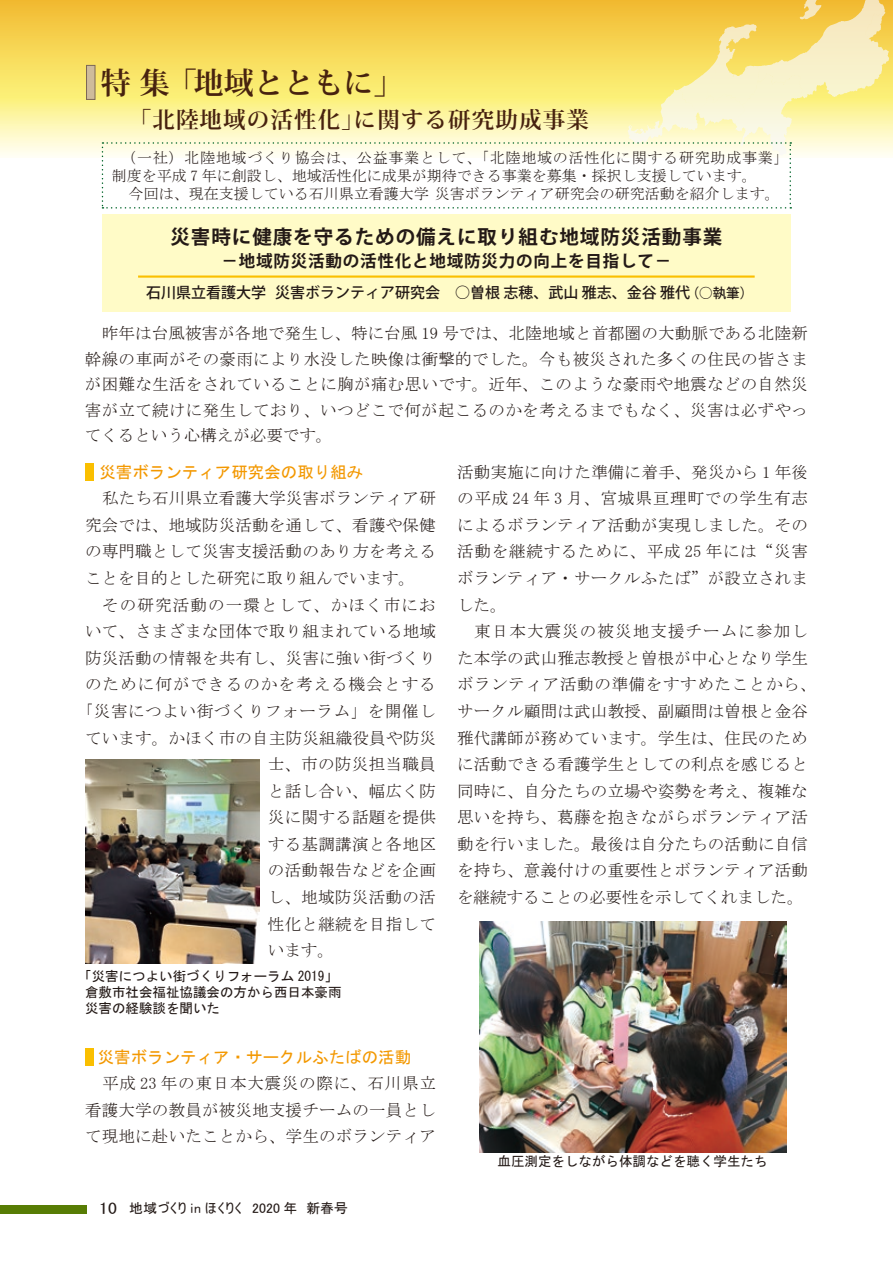
<style>
.page{position:relative;width:893px;height:1263px;background:#fff}
.page>*{position:absolute;margin:0;border:0;box-sizing:border-box;transform-origin:0 0}
.t1{font:700 30px "Koz Min Pro";color:#47220f}
.t2{font:700 22.5px "Koz Min Pro";letter-spacing:.05em;color:#47220f}
.t3{font:700 19.5px "Koz Go Pro";letter-spacing:.05em;color:#231916}
.t4{font:16.5px/26.5px "MS Mincho";letter-spacing:.015em;color:#231916;text-align:justify}
.t5{font:16.5px "MS Gothic";color:#f39800}
.t6{font:700 16.5px "Koz Go Pro";letter-spacing:.05em;color:#231916}
.t7{font:16.5px "MS Mincho";letter-spacing:.04em;color:#231916}
.t8{font:16.5px "MS Mincho";letter-spacing:.065em;color:#231916}
.t9{font:16.5px "MS Mincho";letter-spacing:.07em;color:#231916}
.t10{font:15px/18px "MS Mincho";color:#231916}
.t11{font:500 15px "Koz Go Pro";color:#231916}
.t12{font:13.8px "MS UI Gothic";letter-spacing:.05em;color:#231916}
.t13{font:13.5px/15.9px "MS Gothic";color:#231916}
.s1{font-size:13.5px}
.s2{font-family:"MS Gothic";font-size:14.85px}
</style>
<div class="page">
<div style="left:0;top:1205px;width:87px;height:9px;background:#577c04"></div>
<svg style="left:0;top:0;width:893px;height:157px;background:#f9e27b"></svg>
<div style="left:87px;top:65px;width:8px;height:34px;background:#cebb9b"></div>
<div style="left:86px;top:65px;width:9px;height:35px;border:1px solid #7d6855"></div>
<div style="left:85px;top:463px;width:9px;height:17px;background:#fabf00"></div>
<div style="left:85px;top:1048px;width:9px;height:17px;background:#fabf00"></div>
<div style="left:102px;top:214px;width:689px;height:98px;background:#fffbc7"></div>
<hr style="left:138px;top:275px;width:617px;height:3px;background:#fabf00">
<svg style="left:102px;top:0;width:787px;height:209px"></svg>
<img style="left:85px;top:759px;width:174px;height:204px">
<img style="left:479px;top:922px;width:307px;height:230px">
<h1 class="t1" style="left:101px;top:61px;width:305px">特集「地域とともに」</h1>
<h2 class="t2" style="left:140px;top:103px;width:450px">｢北陸地域の活性化｣に関する研究助成事業</h2>
<p class="t10" style="left:112px;top:148px;width:678px;text-indent:10px">（一社）北陸地域づくり協会は、公益事業として、「北陸地域の活性化に関する研究助成事業」制度を平成 7 年に創設し、地域活性化に成果が期待できる事業を募集・採択し支援しています。</p>
<p class="t10" style="left:129px;top:184px;width:652px">今回は、現在支援している石川県立看護大学災害ボランティア研究会の研究活動を紹介します。</p>
<p class="t3" style="left:170px;top:225px;width:553px">災害時に健康を守るための備えに取り組む地域防災活動事業</p>
<p class="t6" style="left:222px;top:251px;width:451px">－地域防災活動の活性化と地域防災力の向上を目指して－</p>
<p class="t11" style="left:146px;top:283px;width:609px">石川県立看護大学 災害ボランティア研究会　○曽根 志穂、武山 雅志、金谷 雅代<span class="s1">（○執筆）</span></p>
<p class="t4" style="left:85px;top:320px;width:725px;line-height:25.5px;text-indent:17px">昨年は台風被害が各地で発生し、特に台風 19 号では、北陸地域と首都圏の大動脈である北陸新幹線の車両がその豪雨により水没した映像は衝撃的でした。今も被災された多くの住民の皆さまが困難な生活をされていることに胸が痛む思いです。近年、このような豪雨や地震などの自然災害が立て続けに発生しており、いつどこで何が起こるのかを考えるまでもなく、災害は必ずやってくるという心構えが必要です。</p>
<p class="t5" style="left:99px;top:464px;width:265px">災害ボランティア研究会の取り組み</p>
<p class="t4" style="left:85px;top:485px;width:352px;text-indent:17px">私たち石川県立看護大学災害ボランティア研究会では、地域防災活動を通して、看護や保健の専門職として災害支援活動のあり方を考えることを目的とした研究に取り組んでいます。</p>
<p class="t9" style="left:102px;top:596px;width:335px">その研究活動の一環として、かほく市にお</p>
<p class="t4" style="left:85px;top:618px;width:352px">いて、さまざまな団体で取り組まれている地域</p>
<p class="t4" style="left:85px;top:644px;width:352px">防災活動の情報を共有し、災害に強い街づくり</p>
<p class="t8" style="left:85px;top:676px;width:352px">のために何ができるのかを考える機会とする</p>
<p class="t7" style="left:77px;top:703px;width:361px">「災害につよい街づくりフォーラム」を開催し</p>
<p class="t4" style="left:85px;top:724px;width:352px">ています。かほく市の自主防災組織役員や防災</p>
<p class="t4" style="left:268px;top:751px;width:169px">士、市の防災担当職員</p>
<p class="t4" style="left:268px;top:777px;width:169px">と話し合い、幅広く防</p>
<p class="t4" style="left:268px;top:804px;width:169px">災に関する話題を提供</p>
<p class="t4" style="left:268px;top:831px;width:169px">する基調講演と各地区</p>
<p class="t4" style="left:268px;top:857px;width:169px">の活動報告などを企画</p>
<p class="t4" style="left:268px;top:884px;width:169px">し、地域防災活動の活</p>
<p class="t4" style="left:268px;top:910px;width:169px">性化と継続を目指して</p>
<p class="t4" style="left:268px;top:937px;width:67px">います。</p>
<p class="t13" style="left:85px;top:968px;width:258px;text-indent:-7px">「災害につよい街づくりフォーラム 2019」倉敷市社会福祉協議会の方から西日本豪雨災害の経験談を聞いた</p>
<p class="t5" style="left:98px;top:1048px;width:315px">災害ボランティア・サークルふたばの活動</p>
<p class="t4" style="left:85px;top:1070px;width:352px;text-indent:17px">平成 23 年の東日本大震災の際に、石川県立看護大学の教員が被災地支援チームの一員として現地に赴いたことから、学生のボランティア</p>
<p class="t12" style="left:99px;top:1201px;width:250px"><span class="s2">10</span> 地域づくり in ほくりく　2020 年　新春号</p>
<p class="t4" style="left:457px;top:458px;width:352px">活動実施に向けた準備に着手、発災から 1 年後の平成 24 年 3 月、宮城県亘理町での学生有志によるボランティア活動が実現しました。その活動を継続するために、平成 25 年には“災害ボランティア・サークルふたば”が設立されました。</p>
<p class="t4" style="left:457px;top:618px;width:361px;text-align:left;text-indent:17px">東日本大震災の被災地支援チームに参加した本学の武山雅志教授と曽根が中心となり学生ボランティア活動の準備をすすめたことから、サークル顧問は武山教授、副顧問は曽根と金谷雅代講師が務めています。学生は、住民のために活動できる看護学生としての利点を感じると同時に、自分たちの立場や姿勢を考え、複雑な思いを持ち、葛藤を抱きながらボランティア活動を行いました。最後は自分たちの活動に自信を持ち、意義付けの重要性とボランティア活動を継続することの必要性を示してくれました。</p>
<p class="t13" style="left:497px;top:1153px;width:271px">血圧測定をしながら体調などを聴く学生たち</p>
</div>
